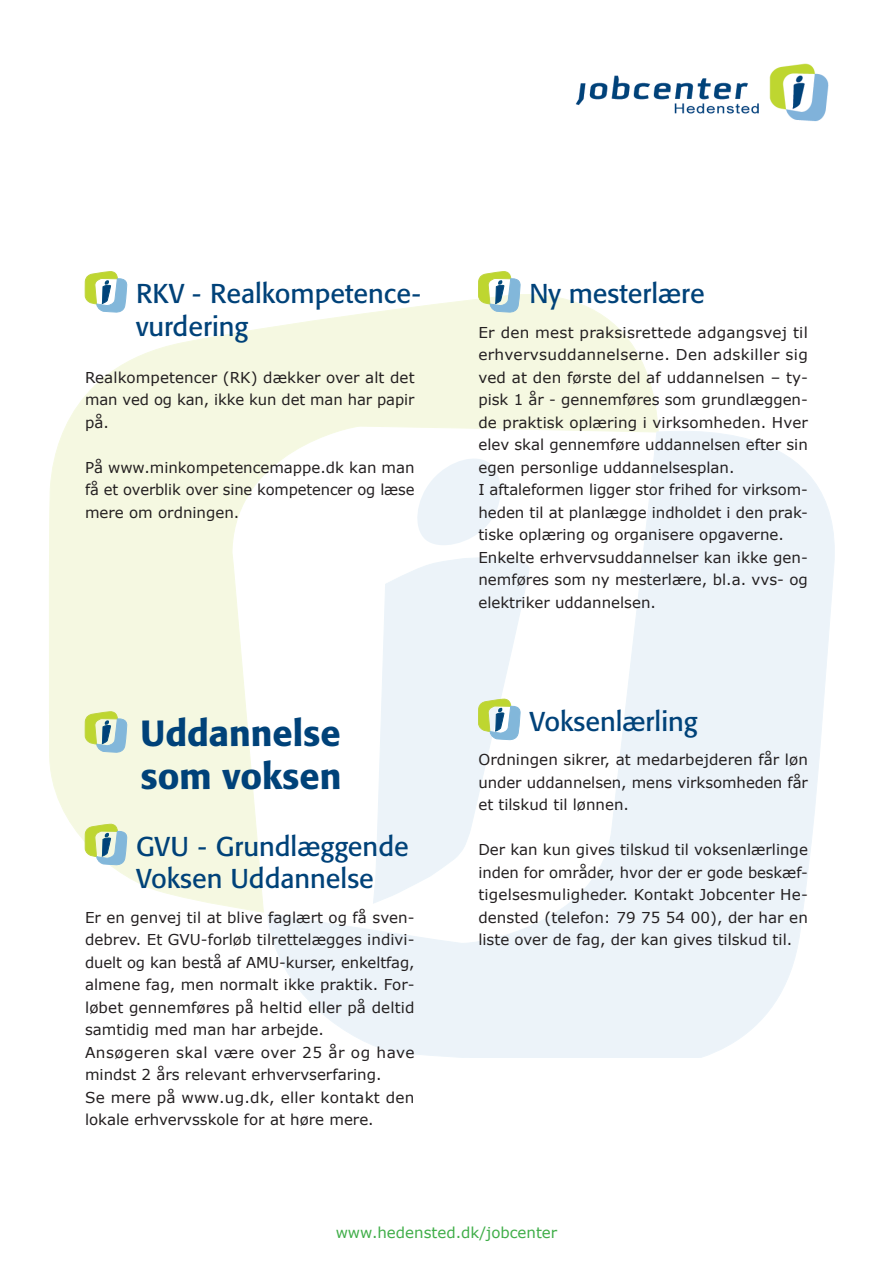
<style>
.page{position:relative;width:893px;height:1263px;background:#fff}
.page>*{position:absolute;margin:0;border:0;box-sizing:border-box;transform-origin:0 0}
.overskrift_-_betegne{font:500 36px/43.2px "Formata BQ";color:#004279}
.Overskrift{font:27px/32.4px "Formata BQ";color:#004279}
.Brød{font:15px/22.5px "Verdana";color:#231f20;text-align:justify}
.t1{font:15px "Verdana";color:#40ae49}
</style>
<div class="page">
<img style="left:575px;top:63px;width:254px;height:59px">
<svg style="left:49px;top:283px;width:608px;height:629px"></svg>
<svg style="left:267px;top:413px;width:568px;height:645px"></svg>
<svg style="left:413px;top:453px;width:92px;height:98px"></svg>
<svg style="left:373px;top:557px;width:158px;height:346px"></svg>
<svg style="left:85px;top:823px;width:42px;height:42px;background:#b4cfab"></svg>
<svg style="left:478px;top:271px;width:43px;height:41px"></svg>
<svg style="left:478px;top:698px;width:43px;height:42px"></svg>
<svg style="left:85px;top:271px;width:42px;height:41px"></svg>
<svg style="left:85px;top:710px;width:42px;height:42px;background:#b3cea9"></svg>
<p class="Overskrift" style="left:136px;top:277px;width:286px">RKV - Realkompetence&shy;vurdering</p>
<p class="Brød" style="left:85px;top:365px;width:331px">Realkompetencer (RK) dækker over alt det man ved og kan, ikke kun det man har papir på.</p>
<p class="Brød" style="left:85px;top:455px;width:331px">På www.minkompetencemappe.dk kan man få et overblik over sine kompetencer og læse mere om ordningen.</p>
<p class="overskrift_-_betegne" style="left:141px;top:711px;width:202px">Uddannelse som voksen</p>
<p class="Overskrift" style="left:136px;top:830px;width:274px">GVU - Grundlæggende<br>Voksen Uddannelse</p>
<p class="Brød" style="left:85px;top:905px;width:331px">Er en genvej til at blive faglært og få sven&shy;debrev. Et GVU-forløb tilrettelægges indivi&shy;duelt og kan bestå af AMU-kurser, enkeltfag, almene fag, men normalt ikke praktik. For&shy;løbet gennemføres på heltid eller på deltid samtidig med man har arbejde.</p>
<p class="Brød" style="left:85px;top:1040px;width:331px">Ansøgeren skal være over 25 år og have mindst 2 års relevant erhvervserfaring.</p>
<p class="Brød" style="left:85px;top:1085px;width:331px">Se mere på www.ug.dk, eller kontakt den lokale erhvervsskole for at høre mere.</p>
<p class="Overskrift" style="left:529px;top:277px;width:177px">Ny mesterlære</p>
<p class="Brød" style="left:478px;top:320px;width:331px">Er den mest praksisrettede adgangsvej til erhvervsuddannelserne. Den adskiller sig ved at den første del af uddannelsen – ty&shy;pisk 1 år - gennemføres som grundlæggen&shy;de praktisk oplæring i virksomheden. Hver elev skal gennemføre uddannelsen efter sin egen personlige uddannelsesplan.</p>
<p class="Brød" style="left:478px;top:478px;width:331px">I aftaleformen ligger stor frihed for virksom&shy;heden til at planlægge indholdet i den prak&shy;tiske oplæring og organisere opgaverne.</p>
<p class="Brød" style="left:478px;top:545px;width:331px">Enkelte erhvervsuddannelser kan ikke gen&shy;nemføres som ny mesterlære, bl.a. vvs- og elektriker uddannelsen.</p>
<p class="Overskrift" style="left:529px;top:705px;width:170px">Voksenlærling</p>
<p class="Brød" style="left:478px;top:748px;width:331px">Ordningen sikrer, at medarbejderen får løn under uddannelsen, mens virksomheden får et tilskud til lønnen.</p>
<p class="Brød" style="left:478px;top:838px;width:331px">Der kan kun gives tilskud til voksenlærlinge inden for områder, hvor der er gode beskæf&shy;tigelsesmuligheder. Kontakt Jobcenter He&shy;densted (telefon: 79 75 54 00), der har en liste over de fag, der kan gives tilskud til.</p>
<p class="t1" style="left:336px;top:1222px;width:223px">www.hedensted.dk/jobcenter</p>
</div>
